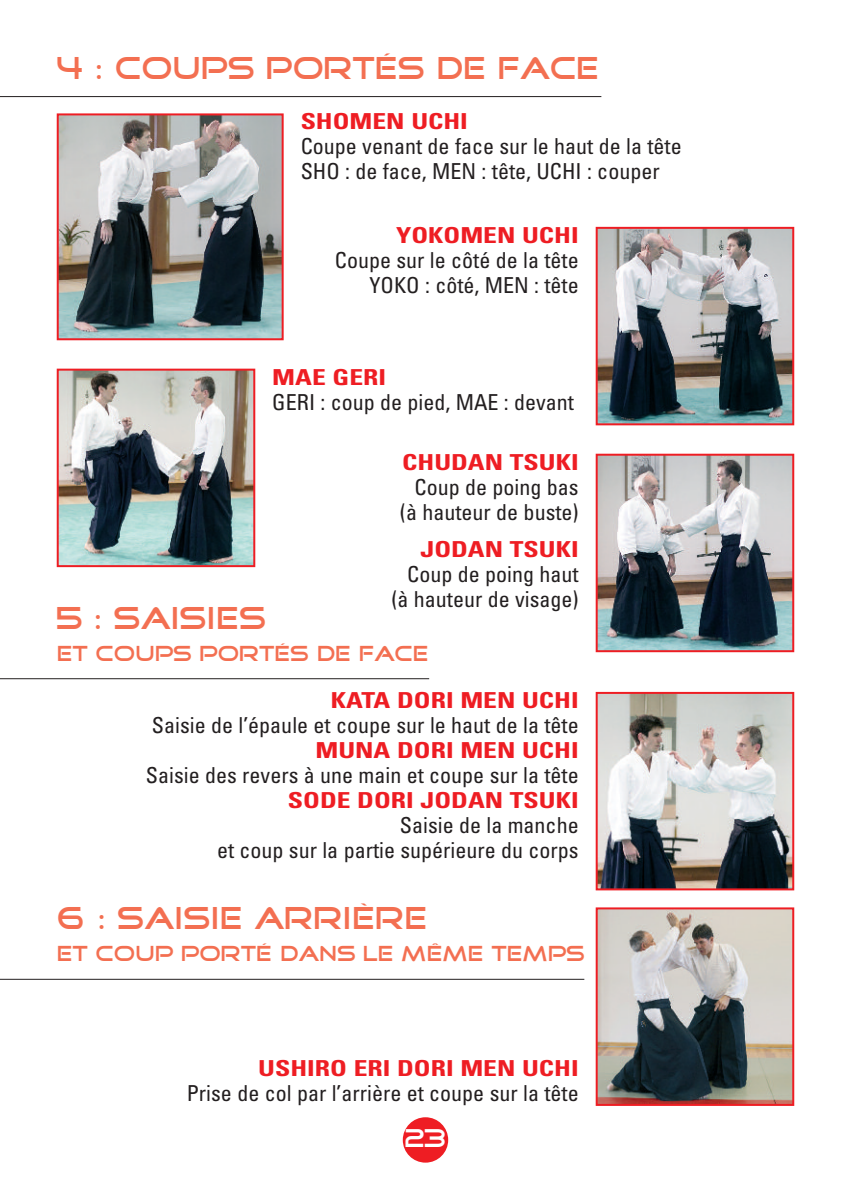
<style>
.page{position:relative;width:851px;height:1191px;background:#fff}
.page>*{position:absolute;margin:0;border:0;box-sizing:border-box;transform-origin:0 0}
.t1{font:32px "Good Times";color:#f36f51}
.t2{font:26px "Good Times";color:#fff}
.t3{font:condensed 22px/25px "Univers";color:#231f20;text-align:right}
.t4{font:700 condensed 22px "Univers";color:#ee1d23;scale:1.25 1}
.t5{font:22px "Good Times";color:#f36f51}
</style>
<div class="page">
<hr style="left:0;top:96px;width:601px;height:1px;background:#231f20">
<hr style="left:0;top:978px;width:584px;height:1px;background:#231f20">
<hr style="left:0;top:678px;width:429px;height:1px;background:#231f20">
<img style="left:598px;top:695px;width:193px;height:192px">
<div style="left:595px;top:692px;width:199px;height:198px;border:2px solid #ee1d23"></div>
<img style="left:598px;top:230px;width:193px;height:192px">
<div style="left:595px;top:227px;width:199px;height:198px;border:2px solid #ee1d23"></div>
<img style="left:598px;top:910px;width:193px;height:193px">
<div style="left:595px;top:907px;width:199px;height:199px;border:2px solid #ee1d23"></div>
<img style="left:60px;top:116px;width:220px;height:221px">
<div style="left:57px;top:113px;width:226px;height:227px;border:2px solid #ee1d23"></div>
<img style="left:60px;top:372px;width:192px;height:192px">
<div style="left:57px;top:369px;width:198px;height:198px;border:2px solid #ee1d23"></div>
<img style="left:598px;top:457px;width:193px;height:192px">
<div style="left:595px;top:454px;width:199px;height:198px;border:2px solid #ee1d23"></div>
<div style="left:403px;top:1117px;width:45px;height:45px;background:#ee1d23;border-radius:50%"></div>
<h1 class="t1" style="left:57px;top:53px;width:544px">4 : COUPS PORTÉS DE FACE</h1>
<p class="t4" style="left:300px;top:113px;width:135px">SHOMEN UCHI</p>
<p class="t3" style="left:300px;top:136px;width:382px;text-align:left">Coupe venant de face sur le haut de la tête<br>SHO : de face, MEN : tête, UCHI : couper</p>
<p class="t4" style="left:396px;top:227px;width:147px">YOKOMEN UCHI</p>
<p class="t3" style="left:335px;top:249px;width:245px">Coupe sur le côté de la tête<br>YOKO : côté, MEN : tête</p>
<p class="t4" style="left:272px;top:369px;width:92px">MAE GERI</p>
<p class="t3" style="left:272px;top:391px;width:303px">GERI : coup de pied, MAE : devant</p>
<p class="t4" style="left:402px;top:454px;width:143px">CHUDAN TSUKI</p>
<p class="t3" style="left:400px;top:476px;width:180px">Coup de poing bas (à hauteur de buste)</p>
<p class="t4" style="left:420px;top:541px;width:128px">JODAN TSUKI</p>
<p class="t3" style="left:391px;top:563px;width:189px">Coup de poing haut (à hauteur de visage)</p>
<h1 class="t1" style="left:57px;top:603px;width:211px">5 : SAISIES</h1>
<p class="t5" style="left:57px;top:643px;width:373px">ET COUPS PORTÉS DE FACE</p>
<p class="t4" style="left:331px;top:692px;width:200px">KATA DORI MEN UCHI</p>
<p class="t3" style="left:152px;top:714px;width:428px">Saisie de l’épaule et coupe sur le haut de la tête</p>
<p class="t4" style="left:315px;top:742px;width:212px">MUNA DORI MEN UCHI</p>
<p class="t3" style="left:146px;top:764px;width:434px">Saisie des revers à une main et coupe sur la tête</p>
<p class="t4" style="left:288px;top:792px;width:234px">SODE DORI JODAN TSUKI</p>
<p class="t3" style="left:217px;top:814px;width:363px">Saisie de la manche<br>et coup sur la partie supérieure du corps</p>
<h1 class="t1" style="left:57px;top:903px;width:372px">6 : SAISIE ARRIÈRE</h1>
<p class="t5" style="left:57px;top:943px;width:529px">ET COUP PORTÉ DANS LE MÊME TEMPS</p>
<p class="t4" style="left:258px;top:1060px;width:258px">USHIRO ERI DORI MEN UCHI</p>
<p class="t3" style="left:187px;top:1083px;width:393px">Prise de col par l’arrière et coupe sur la tête</p>
<p class="t2" style="left:404px;top:1126px;width:44px">23</p>
</div>
